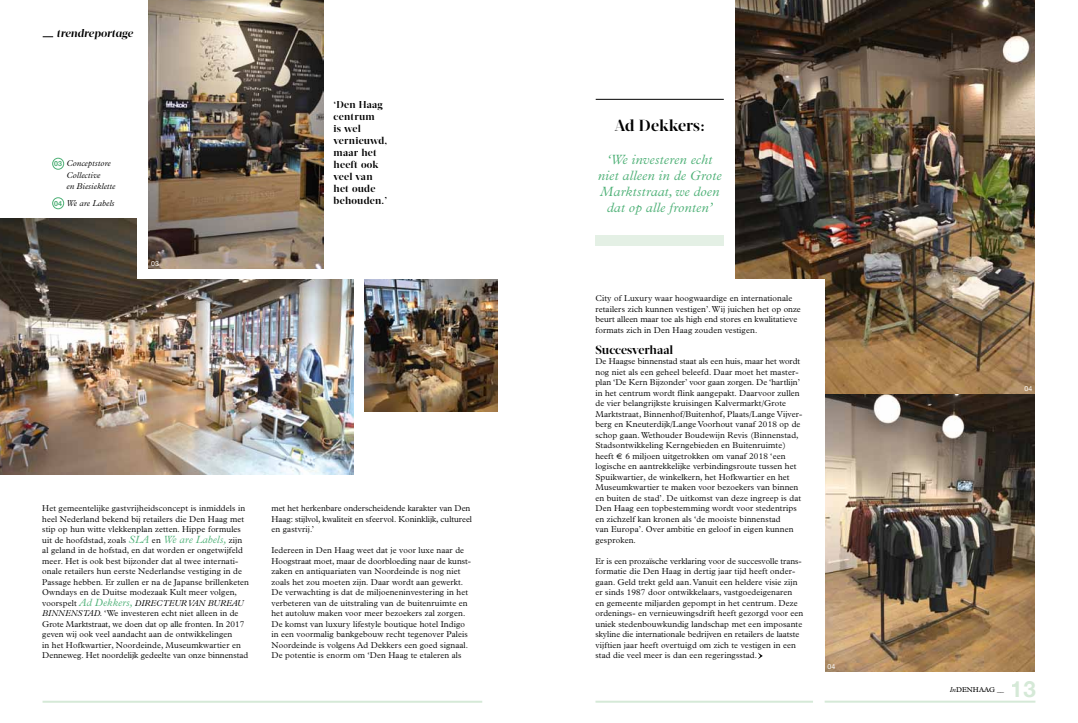
<style>
.page{position:relative;width:1078px;height:723px;background:#fff}
.page>*{position:absolute;margin:0;border:0;box-sizing:border-box;transform-origin:0 0}
.t1{font:700 22.3px "Helvetica Neue";color:#d5e9d7}
.t2{font:700 16px "Acta Display";letter-spacing:.005em;color:#000}
.t3{font:italic 300 13.5px/16.2px "Plantin";letter-spacing:.015em;color:#4db076;text-align:center}
.t4{font:700 12px "Acta Display";color:#000}
.t5{font:italic 700 11px "Acta Display";letter-spacing:-.005em;color:#000}
.t6{font:700 10px/12px "Acta Display";letter-spacing:.025em;color:#000}
.t7{font:300 8.5px/10.5px "Plantin";letter-spacing:.015em;color:#000}
.t8{font:italic 300 8.5px/11.5px "Plantin";letter-spacing:.01em;color:#000}
.t9{font:7px "Plantin";letter-spacing:.01em;color:#000}
.t10{font:7px "Helvetica Neue";color:#fff}
.t11{font:700 7px "Helvetica Neue";color:#4db076}
.s1{font-style:italic;font-size:10.5px;color:#4db076}
.s2{font-style:italic}
.s3{font-family:"Times";font-weight:400}
.s4{font-weight:300;font-style:italic}
</style>
<div class="page">
<img style="left:825px;top:393px;width:210px;height:279px">
<img style="left:364px;top:279px;width:134px;height:133px">
<img style="left:0;top:218px;width:353px;height:256px">
<div style="left:137px;top:53px;width:196px;height:226px;background:#fff"></div>
<div style="left:323px;top:31px;width:182px;height:248px;background:#fff"></div>
<img style="left:735px;top:0;width:300px;height:393px">
<hr style="left:43px;top:701px;width:439px;height:2px;background:#d5e9d7">
<hr style="left:824px;top:701px;width:211px;height:2px;background:#d5e9d7">
<hr style="left:595px;top:701px;width:217px;height:2px;background:#d5e9d7">
<div style="left:629px;top:279px;width:195px;height:396px;background:#fff"></div>
<div style="left:52px;top:158px;width:12px;height:11px;border:1px solid #4db076;border-radius:50%"></div>
<div style="left:52px;top:198px;width:12px;height:11px;border:1px solid #4db076;border-radius:50%"></div>
<svg style="left:758px;top:653px;width:4px;height:6px"></svg>
<hr style="left:595px;top:99px;width:128px;height:1px;background:#000">
<div style="left:595px;top:235px;width:128px;height:11px;background:#e4f0e5"></div>
<img style="left:148px;top:0;width:175px;height:268px">
<p class="t5" style="left:56px;top:26px;width:78px">trendreportage</p>
<p class="t8" style="left:66px;top:158px;width:51px">Conceptstore<br>Collective<br>en Biesieklette</p>
<p class="t8" style="left:66px;top:197px;width:50px">We are Labels</p>
<p class="t11" style="left:54px;top:159px;width:9px">03</p>
<p class="t11" style="left:54px;top:199px;width:9px">04</p>
<p class="t10" style="left:151px;top:259px;width:9px">03</p>
<p class="t6" style="left:333px;top:99px;width:55px">‘Den Haag centrum<br>is wel vernieuwd, maar het heeft ook veel van het oude behouden.’</p>
<p class="t7" style="left:42px;top:503px;width:208px">Het gemeentelijke gastvrijheidsconcept is inmiddels in heel Nederland bekend bij retailers die Den Haag met stip op hun witte vlekkenplan zetten. Hippe formules uit de hoofdstad, zoals <span class="s1">SLA</span> en <span class="s1">We are Labels,</span> zijn al geland in de hofstad, en dat worden er ongetwijfeld meer. Het is ook best bijzonder dat al twee internati&shy;onale retailers hun eerste Nederlandse vestiging in de Passage hebben. Er zullen er na de Japanse brillenketen Owndays en de Duitse modezaak Kult meer volgen, voorspelt <span class="s1">Ad Dekkers,</span> <span class="s2">directeur van Bureau Binnenstad.</span> ‘We investeren echt niet alleen in de Grote Marktstraat, we doen dat op alle fronten. In 2017 geven wij ook veel aandacht aan de ontwikkelingen<br>in het Hofkwartier, Noordeinde, Museumkwartier en Denneweg. Het noordelijk gedeelte van onze binnenstad</p>
<p class="t7" style="left:271px;top:503px;width:202px">met het herkenbare onderscheidende karakter van Den<br>Haag: stijlvol, kwaliteit en sfeervol. Koninklijk, cultureel en gastvrij.’</p>
<p class="t7" style="left:271px;top:545px;width:201px">Iedereen in Den Haag weet dat je voor luxe naar de Hoogstraat moet, maar de doorbloeding naar de kunst&shy;zaken en antiquariaten van Noordeinde is nog niet zoals het zou moeten zijn. Daar wordt aan gewerkt.<br>De verwachting is dat de miljoeneninvestering in het verbeteren van de uitstraling van de buitenruimte en het autoluw maken voor meer bezoekers zal zorgen.<br>De komst van luxury lifestyle boutique hotel Indigo in een voormalig bankgebouw recht tegenover Paleis Noordeinde is volgens Ad Dekkers een goed signaal.<br>De potentie is enorm om ‘Den Haag te etaleren als</p>
<h2 class="t2" style="left:614px;top:116px;width:92px">Ad Dekkers:</h2>
<h3 class="t3" style="left:597px;top:151px;width:125px">‘We investeren echt niet alleen in de Grote<br>Marktstraat, we doen dat op alle fronten’</h3>
<p class="t7" style="left:595px;top:293px;width:207px">City of Luxury waar hoogwaardige en internationale retailers zich kunnen vestigen’. Wij juichen het op onze beurt alleen maar toe als high end stores en kwalitatieve formats zich in Den Haag zouden vestigen.</p>
<h3 class="t4" style="left:595px;top:342px;width:79px">Succesverhaal</h3>
<p class="t7" style="left:595px;top:356px;width:208px">De Haagse binnenstad staat als een huis, maar het wordt nog niet als een geheel beleefd. Daar moet het master&shy;plan ‘De Kern Bijzonder’ voor gaan zorgen. De ‘hartlijn’ in het centrum wordt flink aangepakt. Daarvoor zullen de vier belangrijkste kruisingen Kalvermarkt/Grote Marktstraat, Binnenhof/Buitenhof, Plaats/Lange Vijver&shy;berg en Kneuterdijk/Lange Voorhout vanaf 2018 op de schop gaan. Wethouder Boudewijn Revis (Binnenstad, Stadsontwikkeling Kerngebieden en Buitenruimte) heeft <span class="s3">€</span> 6 miljoen uitgetrokken om vanaf 2018 ‘een logische en aantrekkelijke verbindingsroute tussen het Spuikwartier, de winkelkern, het Hofkwartier en het Museumkwartier te maken voor bezoekers van binnen en buiten de stad’. De uitkomst van deze ingreep is dat Den Haag een topbestemming wordt voor stedentrips en zichzelf kan kronen als ‘de mooiste binnenstad<br>van Europa’. Over ambitie en geloof in eigen kunnen gesproken.</p>
<p class="t7" style="left:595px;top:556px;width:209px">Er is een prozaïsche verklaring voor de succesvolle trans&shy;formatie die Den Haag in dertig jaar tijd heeft onder&shy;gaan. Geld trekt geld aan. Vanuit een heldere visie zijn er sinds 1987 door ontwikkelaars, vastgoedeigenaren en gemeente miljarden gepompt in het centrum. Deze ordenings- en vernieuwingsdrift heeft gezorgd voor een uniek stedenbouwkundig landschap met een imposante skyline die internationale bedrijven en retailers de laatste vijftien jaar heeft overtuigd om zich te vestigen in een stad die veel meer is dan een regeringsstad.</p>
<p class="t10" style="left:827px;top:663px;width:9px">04</p>
<p class="t10" style="left:1024px;top:384px;width:9px">04</p>
<p class="t9" style="left:949px;top:686px;width:56px"><span class="s4">In</span>DENHAAG __</p>
<h1 class="t1" style="left:1010px;top:675px;width:27px">13</h1>
</div>
